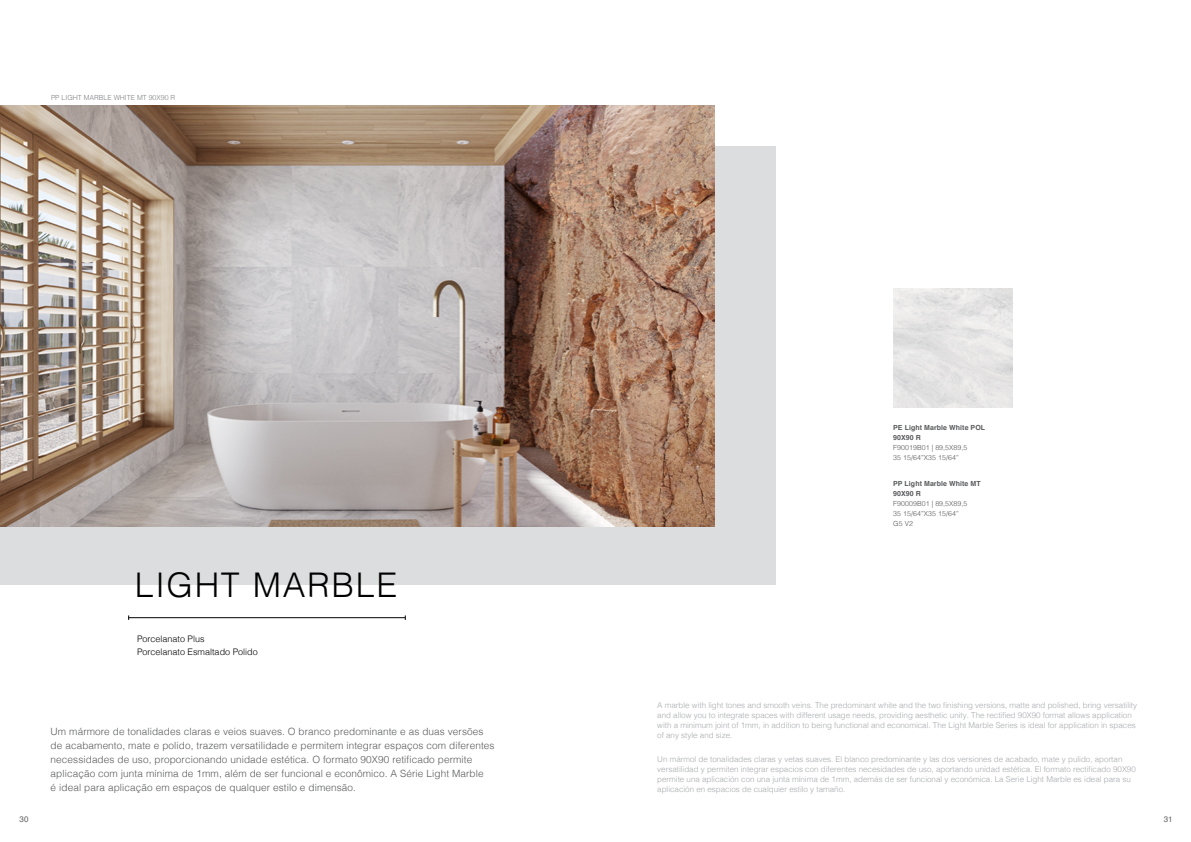
<style>
.page{position:relative;width:1191px;height:842px;background:#fff}
.page>*{position:absolute;margin:0;border:0;box-sizing:border-box;transform-origin:0 0}
.t1{font:300 34px "Helvetica";letter-spacing:.05em;color:#000}
.t2{font:300 10px/14px "Helvetica";letter-spacing:.01em;color:#58595b}
.t3{font:300 9px/13px "Helvetica";color:#000}
.t4{font:300 8px/10px "Helvetica";color:#a7a9ac}
.t5{font:8px "Helvetica";color:#626061}
.t6{font:300 7px/10px "Helvetica";letter-spacing:.01em;color:#58595b}
.t7{font:700 7px/10px "Helvetica";letter-spacing:.01em;color:#58595b}
.t8{font:300 7px "Helvetica";color:#808285}
</style>
<div class="page">
<div style="left:0;top:146px;width:775px;height:438px;background:#dcddde"></div>
<img style="left:0;top:105px;width:714px;height:421px">
<hr style="left:129px;top:617px;width:276px;height:1px;background:#000">
<p class="t8" style="left:51px;top:91px;width:126px">PP LIGHT MARBLE WHITE MT 90X90 R</p>
<h1 class="t1" style="left:135px;top:556px;width:264px">LIGHT MARBLE</h1>
<p class="t3" style="left:137px;top:632px;width:122px">Porcelanato Plus<br>Porcelanato Esmaltado Polido</p>
<p class="t2" style="left:51px;top:724px;width:445px">Um mármore de tonalidades claras e veios suaves. O branco predominante e as duas versões de acabamento, mate e polido, trazem versatilidade e permitem integrar espaços com diferentes necessidades de uso, proporcionando unidade estética. O formato 90X90 retificado permite aplicação com junta mínima de 1mm, além de ser funcional e econômico. A Série Light Marble<br>é ideal para aplicação em espaços de qualquer estilo e dimensão.</p>
<p class="t7" style="left:893px;top:423px;width:93px">PE Light Marble White POL<br>90X90 R</p>
<p class="t6" style="left:893px;top:442px;width:76px">F90019B01 | 89,5X89,5<br>35 15/64”X35 15/64”</p>
<p class="t7" style="left:893px;top:479px;width:89px">PP Light Marble White MT<br>90X90 R</p>
<p class="t6" style="left:893px;top:498px;width:76px">F90009B01 | 89,5X89,5<br>35 15/64”X35 15/64”<br>G5 V2</p>
<p class="t4" style="left:657px;top:699px;width:481px">A marble with light tones and smooth veins. The predominant white and the two finishing versions, matte and polished, bring versatility and allow you to integrate spaces with different usage needs, providing aesthetic unity. The rectified 90X90 format allows application with a minimum joint of 1mm, in addition to being functional and economical. The Light Marble Series is ideal for application in spaces of any style and size.</p>
<p class="t4" style="left:657px;top:753px;width:480px">Un mármol de tonalidades claras y vetas suaves. El blanco predominante y las dos versiones de acabado, mate y pulido, aportan versatilidad y permiten integrar espacios con diferentes necesidades de uso, aportando unidad estética. El formato rectificado 90X90 permite una aplicación con una junta mínima de 1mm, además de ser funcional y económica. La Serie Light Marble es ideal para su aplicación en espacios de cualquier estilo y tamaño.</p>
<p class="t5" style="left:20px;top:813px;width:10px">30</p>
<p class="t5" style="left:1163px;top:813px;width:10px">31</p>
</div>
